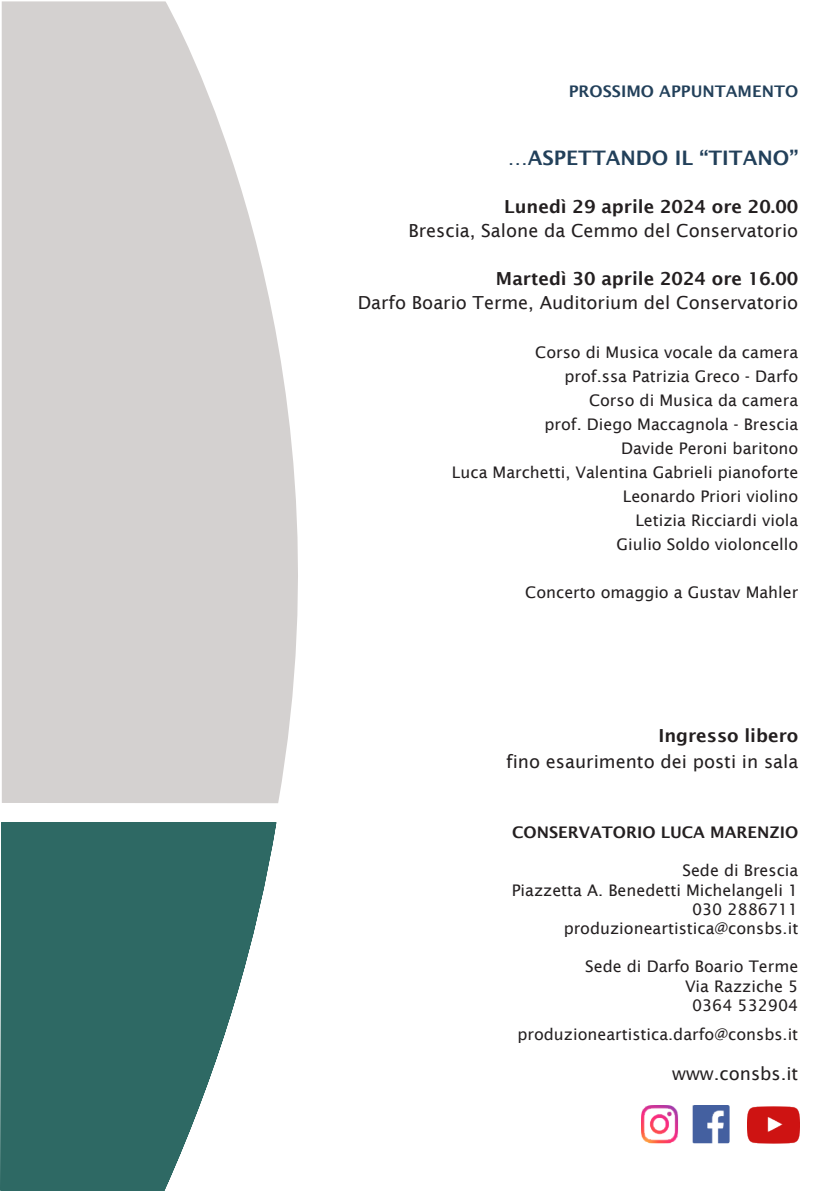
<style>
.page{position:relative;width:840px;height:1191px;background:#fff}
.page>*{position:absolute;margin:0;border:0;box-sizing:border-box;transform-origin:0 0}
.t1{font:600 20px "Lucida Sans";color:#22405a}
.t2{font:18px "Lucida Sans";color:#231f20}
.t3{font:600 18px "Lucida Sans";color:#231f20}
.t4{font:16px "Lucida Sans";color:#231f20}
.t5{font:600 16px "Lucida Sans";color:#231f20}
.t6{font:600 16px "Lucida Sans";color:#22405a}
</style>
<div class="page">
<svg style="left:0;top:822px;width:276px;height:368px;fill:#2e6964"></svg>
<svg style="left:2px;top:1px;width:296px;height:802px;background:#d8d6d5"></svg>
<img style="left:641px;top:1105px;width:88px;height:38px">
<img style="left:747px;top:1106px;width:52px;height:37px">
<p class="t6" style="left:568px;top:83px;width:231px">PROSSIMO APPUNTAMENTO</p>
<p class="t1" style="left:507px;top:147px;width:292px">…ASPETTANDO IL “TITANO”</p>
<p class="t3" style="left:504px;top:197px;width:295px">Lunedì 29 aprile 2024 ore 20.00</p>
<p class="t2" style="left:408px;top:221px;width:391px">Brescia, Salone da Cemmo del Conservatorio</p>
<p class="t3" style="left:495px;top:269px;width:304px">Martedì 30 aprile 2024 ore 16.00</p>
<p class="t2" style="left:357px;top:293px;width:442px">Darfo Boario Terme, Auditorium del Conservatorio</p>
<p class="t4" style="left:535px;top:343px;width:264px">Corso di Musica vocale da camera</p>
<p class="t4" style="left:564px;top:367px;width:235px">prof.ssa Patrizia Greco - Darfo</p>
<p class="t4" style="left:588px;top:391px;width:211px">Corso di Musica da camera</p>
<p class="t4" style="left:544px;top:415px;width:255px">prof. Diego Maccagnola - Brescia</p>
<p class="t4" style="left:620px;top:439px;width:179px">Davide Peroni baritono</p>
<p class="t4" style="left:451px;top:463px;width:347px">Luca Marchetti, Valentina Gabrieli pianoforte</p>
<p class="t4" style="left:622px;top:487px;width:177px">Leonardo Priori violino</p>
<p class="t4" style="left:635px;top:511px;width:164px">Letizia Ricciardi viola</p>
<p class="t4" style="left:616px;top:535px;width:183px">Giulio Soldo violoncello</p>
<p class="t4" style="left:525px;top:583px;width:274px">Concerto omaggio a Gustav Mahler</p>
<p class="t3" style="left:658px;top:725px;width:141px">Ingresso libero</p>
<p class="t2" style="left:506px;top:751px;width:293px">fino esaurimento dei posti in sala</p>
<p class="t5" style="left:512px;top:823px;width:287px">CONSERVATORIO LUCA MARENZIO</p>
<p class="t4" style="left:682px;top:861px;width:117px">Sede di Brescia</p>
<p class="t4" style="left:511px;top:880px;width:288px">Piazzetta A. Benedetti Michelangeli 1</p>
<p class="t4" style="left:691px;top:900px;width:108px">030 2886711</p>
<p class="t4" style="left:563px;top:919px;width:236px">produzioneartistica@consbs.it</p>
<p class="t4" style="left:585px;top:957px;width:214px">Sede di Darfo Boario Terme</p>
<p class="t4" style="left:684px;top:976px;width:115px">Via Razziche 5</p>
<p class="t4" style="left:691px;top:996px;width:108px">0364 532904</p>
<p class="t4" style="left:517px;top:1024px;width:282px">produzioneartistica.darfo@consbs.it</p>
<p class="t2" style="left:671px;top:1063px;width:128px">www.consbs.it</p>
</div>
